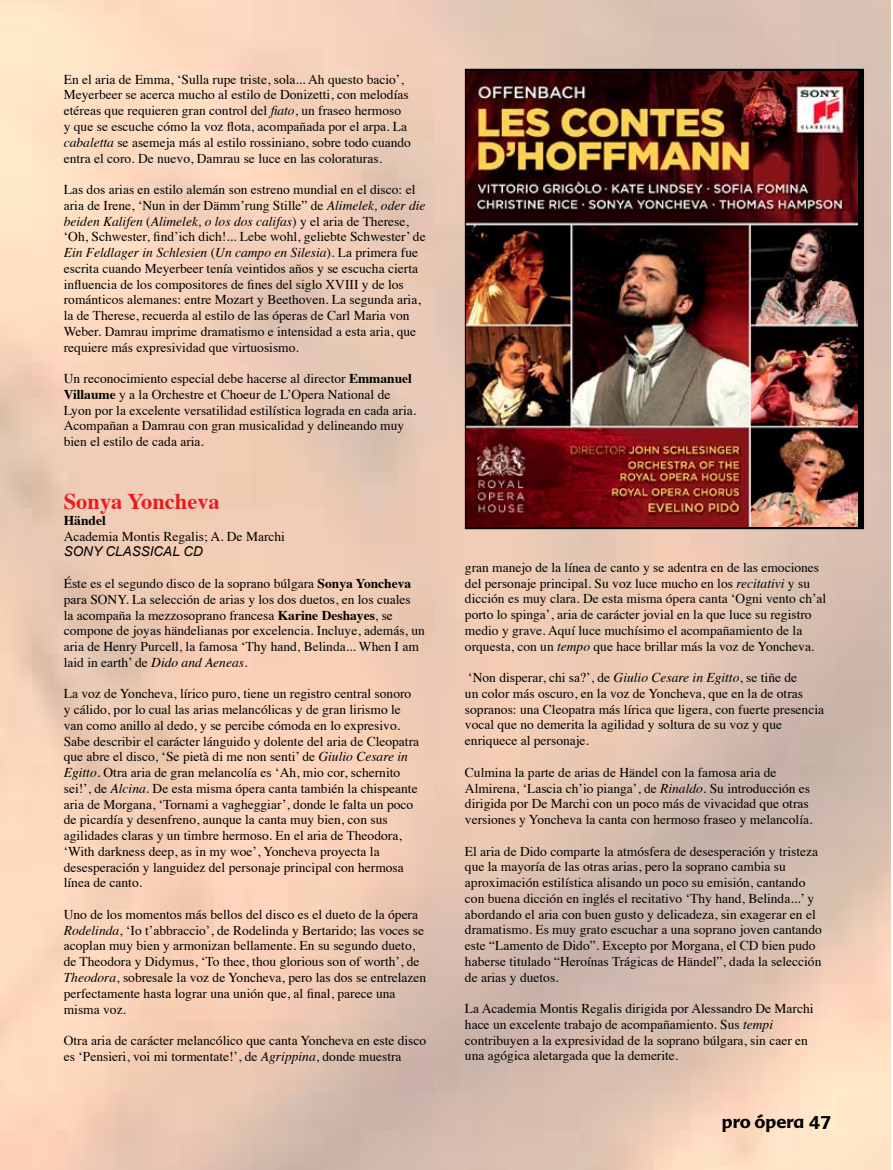
<style>
.page{position:relative;width:893px;height:1170px;background:#fff}
.page>*{position:absolute;margin:0;border:0;box-sizing:border-box;transform-origin:0 0}
.t1{font:700 22.5px "Times";color:#e91c23}
.t2{font:700 18px "Advert";color:#000}
.t3{font:900 18px "Frutiger";color:#000}
.t4{font:13.5px/15.8px "Times";color:#000}
.t5{font:italic 13.5px "Arial";color:#000}
.t6{font:700 13.5px "Times";color:#000}
.s1{font-style:italic}
.s2{font-weight:700}
</style>
<div class="page">
<img style="left:467px;top:72px;width:390px;height:455px">
<p class="t4" style="left:64px;top:70px;width:349px">En el aria de Emma, ‘Sulla rupe triste, sola... Ah questo bacio’, Meyerbeer se acerca mucho al estilo de Donizetti, con melodías etéreas que requieren gran control del <span class="s1">fiato</span>, un fraseo hermoso y que se escuche cómo la voz flota, acompañada por el arpa. La <span class="s1">cabaletta</span> se asemeja más al estilo rossiniano, sobre todo cuando entra el coro. De nuevo, Damrau se luce en las coloraturas.</p>
<p class="t4" style="left:64px;top:180px;width:363px">Las dos arias en estilo alemán son estreno mundial en el disco: el aria de Irene, ‘Nun in der Dämm’rung Stille” de <span class="s1">Alimelek, oder die beiden Kalifen</span> (<span class="s1">Alimelek, o los dos califas</span>) y el aria de Therese, ‘Oh, Schwester, find’ich dich!... Lebe wohl, geliebte Schwester’ de <span class="s1">Ein Feldlager in Schlesien</span> (<span class="s1">Un campo en Silesia</span>). La primera fue escrita cuando Meyerbeer tenía veintidos años y se escucha cierta influencia de los compositores de fines del siglo XVIII y de los románticos alemanes: entre Mozart y Beethoven. La segunda aria, la de Therese, recuerda al estilo de las óperas de Carl Maria von Weber. Damrau imprime dramatismo e intensidad a esta aria, que requiere más expresividad que virtuosismo.</p>
<p class="t4" style="left:64px;top:369px;width:354px">Un reconocimiento especial debe hacerse al director <span class="s2">Emmanuel Villaume</span> y a la Orchestre et Choeur de L’Opera National de Lyon por la excelente versatilidad estilística lograda en cada aria.<br>Acompañan a Damrau con gran musicalidad y delineando muy bien el estilo de cada aria.</p>
<h1 class="t1" style="left:64px;top:480px;width:158px">Sonya Yoncheva</h1>
<p class="t6" style="left:64px;top:507px;width:44px">Händel</p>
<p class="t4" style="left:64px;top:527px;width:223px">Academia Montis Regalis; A. De Marchi</p>
<p class="t5" style="left:64px;top:543px;width:141px">SONY CLASSICAL CD</p>
<p class="t4" style="left:64px;top:574px;width:363px">Éste es el segundo disco de la soprano búlgara <span class="s2">Sonya Yoncheva </span>para SONY. La selección de arias y los dos duetos, en los cuales<br>la acompaña la mezzosoprano francesa <span class="s2">Karine Deshayes</span>, se compone de joyas händelianas por excelencia. Incluye, además, un aria de Henry Purcell, la famosa ‘Thy hand, Belinda... When I am laid in earth’ de <span class="s1">Dido and Aeneas</span>.</p>
<p class="t4" style="left:64px;top:684px;width:357px">La voz de Yoncheva, lírico puro, tiene un registro central sonoro y cálido, por lo cual las arias melancólicas y de gran lirismo le van como anillo al dedo, y se percibe cómoda en lo expresivo.<br>Sabe describir el carácter lánguido y dolente del aria de Cleopatra que abre el disco, ‘Se pietà di me non senti’ de <span class="s1">Giulio Cesare in Egitto</span>. Otra aria de gran melancolía es ‘Ah, mio cor, schernito sei!’, de <span class="s1">Alcina</span>. De esta misma ópera canta también la chispeante aria de Morgana, ‘Tornami a vagheggiar’, donde le falta un poco de picardía y desenfreno, aunque la canta muy bien, con sus agilidades claras y un timbre hermoso. En el aria de Theodora, ‘With darkness deep, as in my woe’, Yoncheva proyecta la desesperación y languidez del personaje principal con hermosa línea de canto.</p>
<p class="t4" style="left:64px;top:905px;width:364px">Uno de los momentos más bellos del disco es el dueto de la ópera <span class="s1">Rodelinda</span>, ‘Io t’abbraccio’, de Rodelinda y Bertarido; las voces se acoplan muy bien y armonizan bellamente. En su segundo dueto, de Theodora y Didymus, ‘To thee, thou glorious son of worth’, de <span class="s1">Theodora</span>, sobresale la voz de Yoncheva, pero las dos se entrelazen perfectamente hasta lograr una unión que, al final, parece una misma voz.</p>
<p class="t4" style="left:64px;top:1031px;width:364px">Otra aria de carácter melancólico que canta Yoncheva en este disco es ‘Pensieri, voi mi tormentate!’, de <span class="s1">Agrippina</span>, donde muestra</p>
<p class="t4" style="left:465px;top:558px;width:363px">gran manejo de la línea de canto y se adentra en de las emociones del personaje principal. Su voz luce mucho en los <span class="s1">recitativi</span> y su dicción es muy clara. De esta misma ópera canta ‘Ogni vento ch’al porto lo spinga’, aria de carácter jovial en la que luce su registro medio y grave. Aquí luce muchísimo el acompañamiento de la orquesta, con un <span class="s1">tempo</span> que hace brillar más la voz de Yoncheva.</p>
<p class="t4" style="left:465px;top:668px;width:361px">‘Non disperar, chi sa?’, de <span class="s1">Giulio Cesare in Egitto</span>, se tiñe de<br>un color más oscuro, en la voz de Yoncheva, que en la de otras sopranos: una Cleopatra más lírica que ligera, con fuerte presencia vocal que no demerita la agilidad y soltura de su voz y que enriquece al personaje.</p>
<p class="t4" style="left:465px;top:763px;width:349px">Culmina la parte de arias de Händel con la famosa aria de Almirena, ‘Lascia ch’io pianga’, de <span class="s1">Rinaldo</span>. Su introducción es dirigida por De Marchi con un poco más de vivacidad que otras versiones y Yoncheva la canta con hermoso fraseo y melancolía.</p>
<p class="t4" style="left:465px;top:841px;width:358px">El aria de Dido comparte la atmósfera de desesperación y tristeza que la mayoría de las otras arias, pero la soprano cambia su aproximación estilística alisando un poco su emisión, cantando con buena dicción en inglés el recitativo ‘Thy hand, Belinda...’ y abordando el aria con buen gusto y delicadeza, sin exagerar en el dramatismo. Es muy grato escuchar a una soprano joven cantando este “Lamento de Dido”. Excepto por Morgana, el CD bien pudo haberse titulado “Heroínas Trágicas de Händel”, dada la selección de arias y duetos.</p>
<p class="t4" style="left:465px;top:999px;width:350px">La Academia Montis Regalis dirigida por Alessandro De Marchi hace un excelente trabajo de acompañamiento. Sus <span class="s1">tempi </span>contribuyen a la expresividad de la soprano búlgara, sin caer en una agógica aletargada que la demerite.</p>
<h2 class="t3" style="left:757px;top:1109px;width:56px">ópera</h2>
<h2 class="t2" style="left:722px;top:1110px;width:111px">pro ópera 47</h2>
</div>
